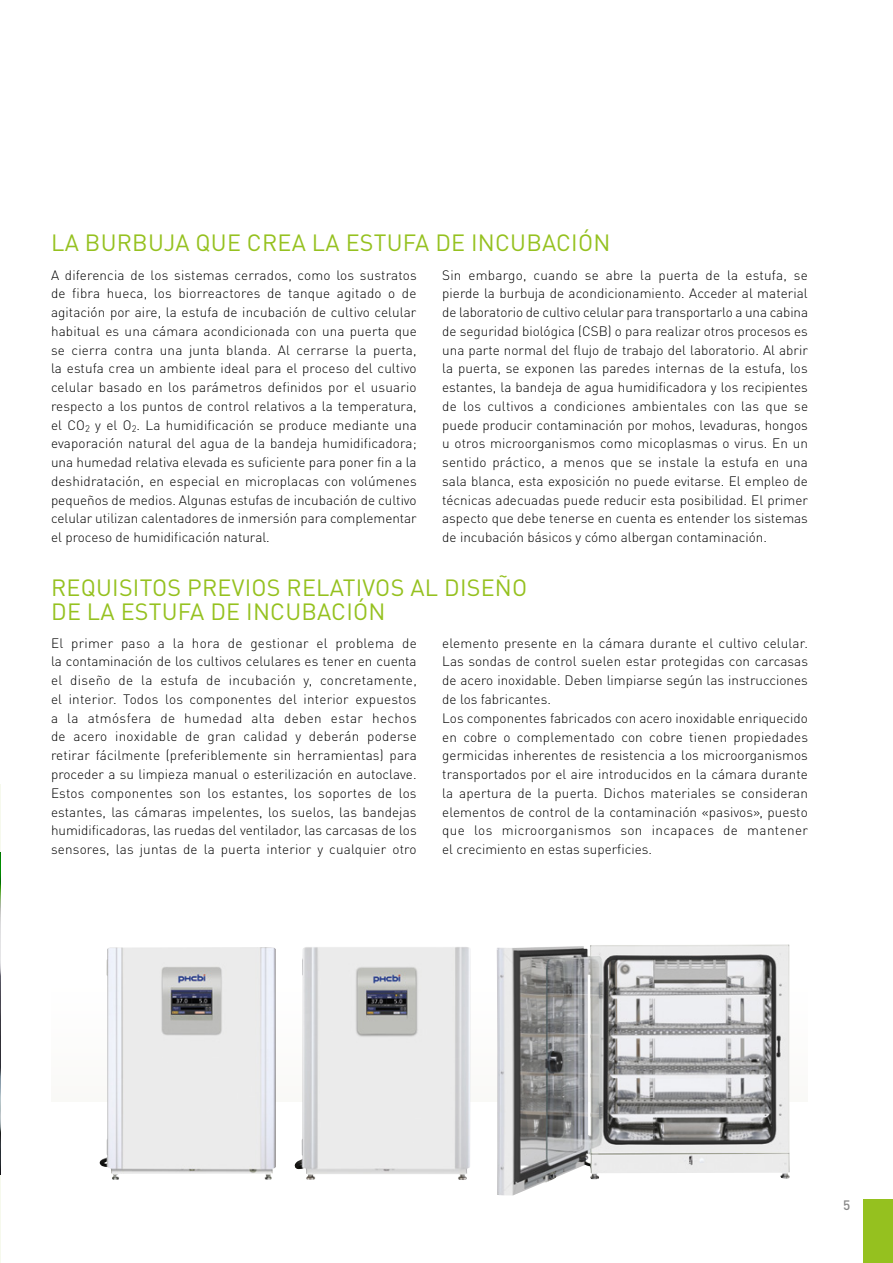
<style>
.page{position:relative;width:893px;height:1263px;background:#fff}
.page>*{position:absolute;margin:0;border:0;box-sizing:border-box;transform-origin:0 0}
.t1{font:23.25px/24px "DINOT";letter-spacing:.01em;color:#95c11f}
.t2{font:300 13.5px/18.8px "DINOT";color:#000;text-align:justify}
.t3{font:300 13.5px/18.8px "DIN Pro";letter-spacing:.005em;color:#000;text-align:justify}
.t4{font:500 13.5px "DINOT";color:#878787}
</style>
<div class="page">
<div style="left:863px;top:1199px;width:30px;height:64px;background:#95c11f"></div>
<img style="left:0;top:853px;width:1px;height:322px">
<img style="left:294px;top:947px;width:177px;height:233px">
<img style="left:99px;top:947px;width:177px;height:233px">
<img style="left:497px;top:944px;width:293px;height:251px">
<h1 class="t1" style="left:51px;top:231px;width:561px">LA BURBUJA QUE CREA LA ESTUFA DE INCUBACIÓN</h1>
<p class="t2" style="left:51px;top:265px;width:367px">A diferencia de los sistemas cerrados, como los sustratos de fibra hueca, los biorreactores de tanque agitado o de agitación por aire, la estufa de incubación de cultivo celular habitual es una cámara acondicionada con una puerta que se cierra contra una junta blanda. Al cerrarse la puerta, la estufa crea un ambiente ideal para el proceso del cultivo celular basado en los parámetros definidos por el usuario respecto a los puntos de control relativos a la temperatura, el CO<sub>2</sub> y el O<sub>2</sub>. La humidificación se produce mediante una evaporación natural del agua de la bandeja humidificadora; una humedad relativa elevada es suficiente para poner fin a la deshidratación, en especial en microplacas con volúmenes pequeños de medios. Algunas estufas de incubación de cultivo celular utilizan calentadores de inmersión para complementar el proceso de humidificación natural.</p>
<p class="t2" style="left:442px;top:265px;width:367px">Sin embargo, cuando se abre la puerta de la estufa, se pierde la burbuja de acondicionamiento. Acceder al material de laboratorio de cultivo celular para transportarlo a una cabina de seguridad biológica (CSB) o para realizar otros procesos es una parte normal del flujo de trabajo del laboratorio. Al abrir la puerta, se exponen las paredes internas de la estufa, los estantes, la bandeja de agua humidificadora y los recipientes de los cultivos a condiciones ambientales con las que se puede producir contaminación por mohos, levaduras, hongos u otros microorganismos como micoplasmas o virus. En un sentido práctico, a menos que se instale la estufa en una sala blanca, esta exposición no puede evitarse. El empleo de técnicas adecuadas puede reducir esta posibilidad. El primer aspecto que debe tenerse en cuenta es entender los sistemas de incubación básicos y cómo albergan contaminación.</p>
<h1 class="t1" style="left:51px;top:575px;width:478px">REQUISITOS PREVIOS RELATIVOS AL DISEÑO<br>DE LA ESTUFA DE INCUBACIÓN</h1>
<p class="t3" style="left:51px;top:632px;width:367px">El primer paso a la hora de gestionar el problema de la contaminación de los cultivos celulares es tener en cuenta el diseño de la estufa de incubación y, concretamente, el interior. Todos los componentes del interior expuestos a la atmósfera de humedad alta deben estar hechos de acero inoxidable de gran calidad y deberán poderse retirar fácilmente (preferiblemente sin herramientas) para proceder a su limpieza manual o esterilización en autoclave.<br>Estos componentes son los estantes, los soportes de los estantes, las cámaras impelentes, los suelos, las bandejas humidificadoras, las ruedas del ventilador, las carcasas de los sensores, las juntas de la puerta interior y cualquier otro</p>
<p class="t3" style="left:442px;top:632px;width:367px;text-align:left">elemento presente en la cámara durante el cultivo celular.<br>Las sondas de control suelen estar protegidas con carcasas de acero inoxidable. Deben limpiarse según las instrucciones de los fabricantes.<br>Los componentes fabricados con acero inoxidable enriquecido en cobre o complementado con cobre tienen propiedades germicidas inherentes de resistencia a los microorganismos transportados por el aire introducidos en la cámara durante la apertura de la puerta. Dichos materiales se consideran elementos de control de la contaminación «pasivos», puesto que los microorganismos son incapaces de mantener el crecimiento en estas superficies.</p>
<p class="t4" style="left:843px;top:1196px;width:9px">5</p>
</div>
